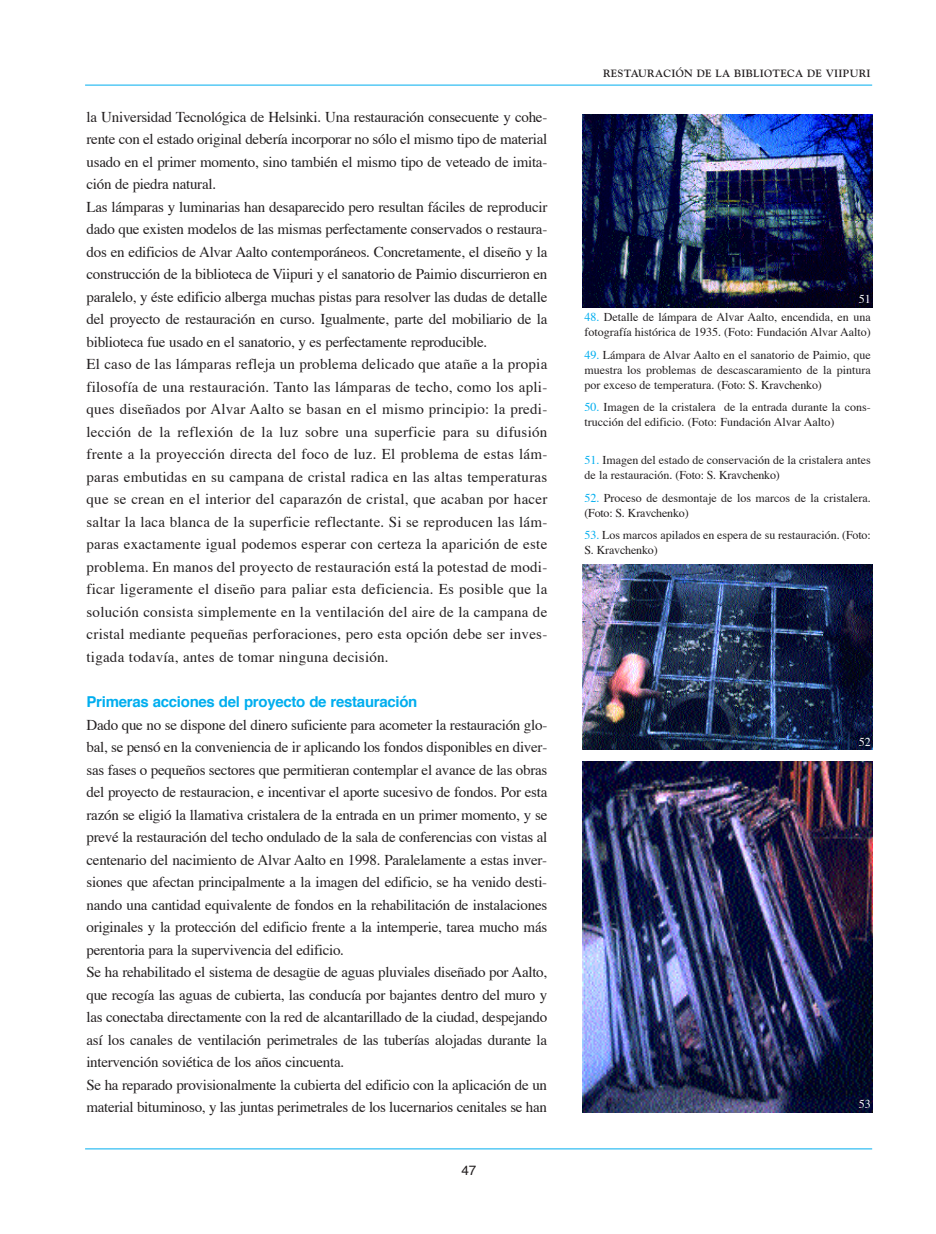
<style>
.page{position:relative;width:936px;height:1234px;background:#fff}
.page>*{position:absolute;margin:0;border:0;box-sizing:border-box;transform-origin:0 0}
.t1{font:15px/22.5px "Times";letter-spacing:.015em;color:#231f20}
.t2{font:15px/22.5px "Times";letter-spacing:-.02em;color:#231f20}
.t3{font:700 15px "Helvetica";letter-spacing:-.02em;color:#00aeef}
.t4{font:13.5px "Helvetica";color:#231f20}
.t5{font:12px/15px "Times";color:#231f20}
.t6{font:12px "Times";color:#fff}
.t7{font:700 10.5px "Goudy";letter-spacing:.03em;color:#231f20}
.s1{color:#00aeef}
</style>
<div class="page">
<hr style="left:85px;top:1148px;width:787px;height:1px;background:#00aeef">
<hr style="left:85px;top:85px;width:787px;height:1px;background:#00aeef">
<img style="left:583px;top:114px;width:289px;height:194px">
<img style="left:583px;top:564px;width:289px;height:185px">
<img style="left:583px;top:761px;width:289px;height:351px">
<p class="t1" style="left:87px;top:106px;width:462px">la Universidad Tecnológica de Helsinki. Una restauración consecuente y cohe&shy;rente con el estado original debería incorporar no sólo el mismo tipo de material usado en el primer momento, sino también el mismo tipo de veteado de imita&shy;ción de piedra natural.<br>Las lámparas y luminarias han desaparecido pero resultan fáciles de reproducir dado que existen modelos de las mismas perfectamente conservados o restaura&shy;dos en edificios de Alvar Aalto contemporáneos. Concretamente, el diseño y la construcción de la biblioteca de Viipuri y el sanatorio de Paimio discurrieron en paralelo, y éste edificio alberga muchas pistas para resolver las dudas de detalle del proyecto de restauración en curso. Igualmente, parte del mobiliario de la biblioteca fue usado en el sanatorio, y es perfectamente reproducible.<br>El caso de las lámparas refleja un problema delicado que atañe a la propia filosofía de una restauración. Tanto las lámparas de techo, como los apli&shy;ques diseñados por Alvar Aalto se basan en el mismo principio: la predi&shy;lección de la reflexión de la luz sobre una superficie para su difusión frente a la proyección directa del foco de luz. El problema de estas lám&shy;paras embutidas en su campana de cristal radica en las altas temperaturas que se crean en el interior del caparazón de cristal, que acaban por hacer saltar la laca blanca de la superficie reflectante. Si se reproducen las lám&shy;paras exactamente igual podemos esperar con certeza la aparición de este problema. En manos del proyecto de restauración está la potestad de modi&shy;ficar ligeramente el diseño para paliar esta deficiencia. Es posible que la solución consista simplemente en la ventilación del aire de la campana de cristal mediante pequeñas perforaciones, pero esta opción debe ser inves&shy;tigada todavía, antes de tomar ninguna decisión.</p>
<p class="t3" style="left:87px;top:695px;width:332px">Primeras acciones del proyecto de restauración</p>
<p class="t2" style="left:86px;top:714px;width:462px">Dado que no se dispone del dinero suficiente para acometer la restauración glo&shy;bal, se pensó en la conveniencia de ir aplicando los fondos disponibles en diver&shy;sas fases o pequeños sectores que permitieran contemplar el avance de las obras del proyecto de restauracion, e incentivar el aporte sucesivo de fondos. Por esta razón se eligió la llamativa cristalera de la entrada en un primer momento, y se prevé la restauración del techo ondulado de la sala de conferencias con vistas al centenario del nacimiento de Alvar Aalto en 1998. Paralelamente a estas inver&shy;siones que afectan principalmente a la imagen del edificio, se ha venido desti&shy;nando una cantidad equivalente de fondos en la rehabilitación de instalaciones originales y la protección del edificio frente a la intemperie, tarea mucho más perentoria para la supervivencia del edificio.<br>Se ha rehabilitado el sistema de desagüe de aguas pluviales diseñado por Aalto, que recogía las aguas de cubierta, las conducía por bajantes dentro del muro y las conectaba directamente con la red de alcantarillado de la ciudad, despejando así los canales de ventilación perimetrales de las tuberías alojadas durante la intervención soviética de los años cincuenta.<br>Se ha reparado provisionalmente la cubierta del edificio con la aplicación de un material bituminoso, y las juntas perimetrales de los lucernarios cenitales se han</p>
<p class="t4" style="left:461px;top:1163px;width:17px">47</p>
<p class="t7" style="left:603px;top:67px;width:269px">RESTAURACIÓN DE LA BIBLIOTECA DE VIIPURI</p>
<p class="t6" style="left:858px;top:294px;width:13px">51</p>
<p class="t5" style="left:584px;top:311px;width:288px"><span class="s1">48.</span> Detalle de lámpara de Alvar Aalto, encendida, en una fotografía histórica de 1935. (Foto: Fundación Alvar Aalto)</p>
<p class="t5" style="left:584px;top:348px;width:288px;text-align:justify"><span class="s1">49.</span> Lámpara de Alvar Aalto en el sanatorio de Paimio, que muestra los problemas de descascaramiento de la pintura por exceso de temperatura. (Foto: S. Kravchenko)</p>
<p class="t5" style="left:584px;top:401px;width:288px"><span class="s1">50.</span> Imagen de la cristalera de la entrada durante la cons&shy;trucción del edificio. (Foto: Fundación Alvar Aalto)</p>
<p class="t5" style="left:584px;top:453px;width:288px"><span class="s1">51.</span> Imagen del estado de conservación de la cristalera antes de la restauración. (Foto: S. Kravchenko)</p>
<p class="t5" style="left:584px;top:491px;width:288px"><span class="s1">52.</span> Proceso de desmontaje de los marcos de la cristalera. (Foto: S. Kravchenko)</p>
<p class="t5" style="left:584px;top:528px;width:288px"><span class="s1">53.</span> Los marcos apilados en espera de su restauración. (Foto:<br>S. Kravchenko)</p>
<p class="t6" style="left:858px;top:736px;width:13px">52</p>
<p class="t6" style="left:858px;top:1098px;width:13px">53</p>
</div>
